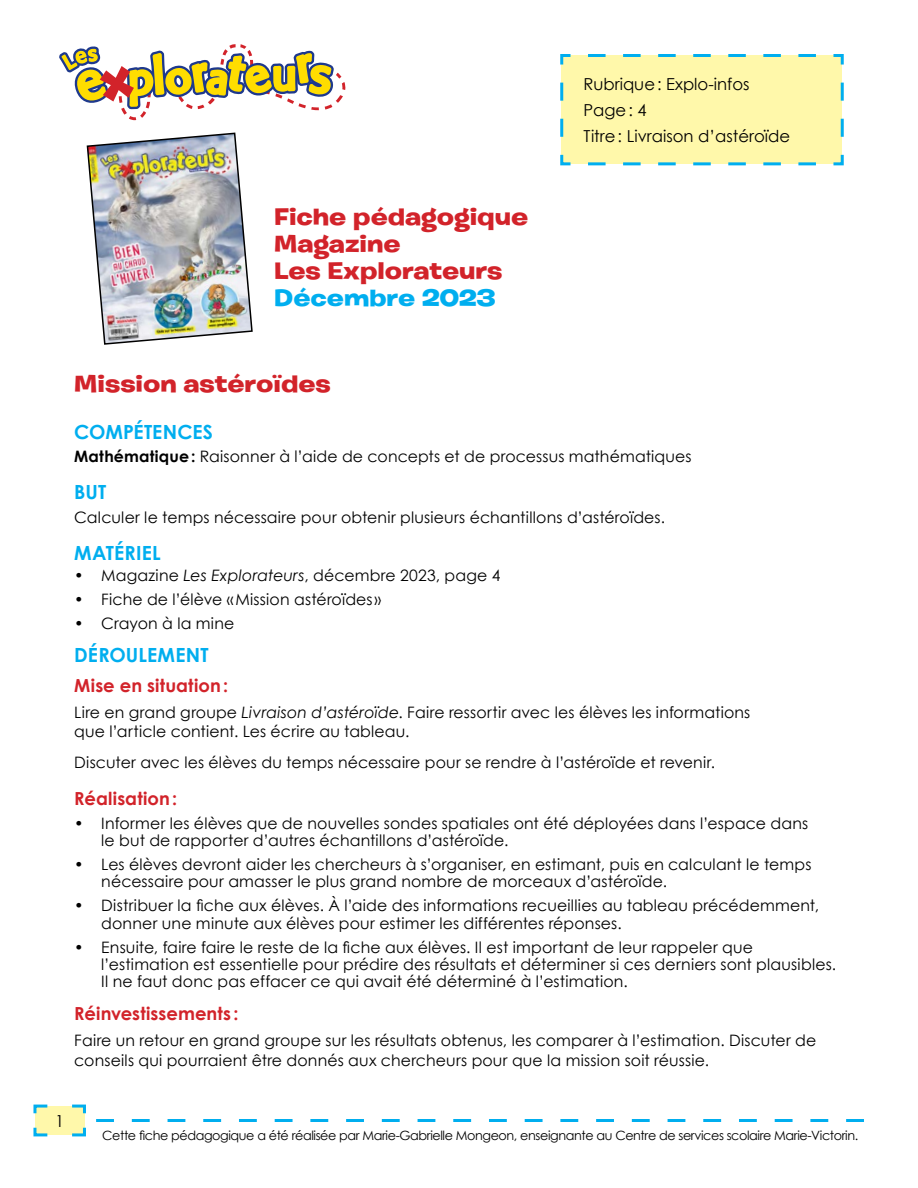
<style>
.page{position:relative;width:918px;height:1188px;background:#fff}
.page>*{position:absolute;margin:0;border:0;box-sizing:border-box;transform-origin:0 0}
.t1{font:700 24px/27px "Burbank Big Wide";color:#d2232a}
.t2{font:700 24px "Burbank Big Wide";color:#00aeef}
.t3{font:700 19.5px "Century Gothic";letter-spacing:.005em;color:#00aeef}
.t4{font:700 18px "Century Gothic";letter-spacing:.005em;color:#d2232a}
.t5{font:16.5px/26.2px "Century Gothic";color:#000}
.t6{font:15.75px/17.2px "Century Gothic";letter-spacing:.01em;color:#000}
.t7{font:12.75px "Century Gothic";letter-spacing:-.03em;color:#000}
.s1{font-weight:700}
.s2{font-style:italic}
</style>
<div class="page">
<img style="left:59px;top:44px;width:287px;height:301px">
<svg style="left:33px;top:1104px;width:53px;height:33px;background:#dceebc"></svg>
<svg style="left:96px;top:1119px;width:768px;height:3px"></svg>
<div style="left:560px;top:54px;width:284px;height:112px;background:#fff8aa"></div>
<h1 class="t1" style="left:274px;top:204px;width:256px">Fiche pédagogique<br>Magazine<br>Les Explorateurs</h1>
<h1 class="t2" style="left:274px;top:283px;width:223px">Décembre 2023</h1>
<p class="t5" style="left:584px;top:70px;width:208px">Rubrique: Explo-infos<br>Page: 4<br>Titre: Livraison d’astéroïde</p>
<h1 class="t1" style="left:74px;top:371px;width:258px">Mission astéroïdes</h1>
<p class="t3" style="left:74px;top:420px;width:140px">COMPÉTENCES</p>
<p class="t6" style="left:74px;top:448px;width:619px"><span class="s1">Mathématique:</span> Raisonner à l’aide de concepts et de processus mathématiques</p>
<p class="t3" style="left:74px;top:480px;width:34px">BUT</p>
<p class="t6" style="left:74px;top:508px;width:592px">Calculer le temps nécessaire pour obtenir plusieurs échantillons d’astéroïdes.</p>
<p class="t3" style="left:74px;top:540px;width:88px">MATÉRIEL</p>
<p class="t6" style="left:74px;top:566px;width:428px">• Magazine <span class="s2">Les Explorateurs</span>, décembre 2023, page 4</p>
<p class="t6" style="left:74px;top:590px;width:309px">• Fiche de l’élève «Mission astéroïdes »</p>
<p class="t6" style="left:74px;top:614px;width:162px">• Crayon à la mine</p>
<p class="t3" style="left:74px;top:642px;width:136px">DÉROULEMENT</p>
<p class="t4" style="left:74px;top:674px;width:155px">Mise en situation:</p>
<p class="t6" style="left:74px;top:702px;width:678px;line-height:19.5px">Lire en grand groupe <span class="s2">Livraison d’astéroïde</span>. Faire ressortir avec les élèves les informations que l’article contient. Les écrire au tableau.</p>
<p class="t6" style="left:74px;top:753px;width:642px">Discuter avec les élèves du temps nécessaire pour se rendre à l’astéroïde et revenir.</p>
<p class="t4" style="left:74px;top:787px;width:104px">Réalisation:</p>
<p class="t6" style="left:101px;top:814px;width:709px;text-indent:-27px">• Informer les élèves que de nouvelles sondes spatiales ont été déployées dans l’espace dans le but de rapporter d’autres échantillons d’astéroïde.</p>
<p class="t6" style="left:101px;top:855px;width:712px;text-indent:-27px">• Les élèves devront aider les chercheurs à s’organiser, en estimant, puis en calculant le temps nécessaire pour amasser le plus grand nombre de morceaux d’astéroïde.</p>
<p class="t6" style="left:101px;top:897px;width:719px;text-indent:-27px">• Distribuer la fiche aux élèves. À l’aide des informations recueillies au tableau précédemment, donner une minute aux élèves pour estimer les différentes réponses.</p>
<p class="t6" style="left:101px;top:938px;width:737px;text-indent:-27px">• Ensuite, faire faire le reste de la fiche aux élèves. Il est important de leur rappeler que l’estimation est essentielle pour prédire des résultats et déterminer si ces derniers sont plausibles.<br>Il ne faut donc pas effacer ce qui avait été déterminé à l’estimation.</p>
<p class="t4" style="left:74px;top:1002px;width:166px">Réinvestissements :</p>
<p class="t6" style="left:74px;top:1031px;width:744px;line-height:19.5px">Faire un retour en grand groupe sur les résultats obtenus, les comparer à l’estimation. Discuter de conseils qui pourraient être donnés aux chercheurs pour que la mission soit réussie.</p>
<p class="t5" style="left:55px;top:1107px;width:11px">1</p>
<p class="t7" style="left:102px;top:1128px;width:758px">Cette fiche pédagogique a été réalisée par Marie-Gabrielle Mongeon, enseignante au Centre de services scolaire Marie-Victorin.</p>
</div>
